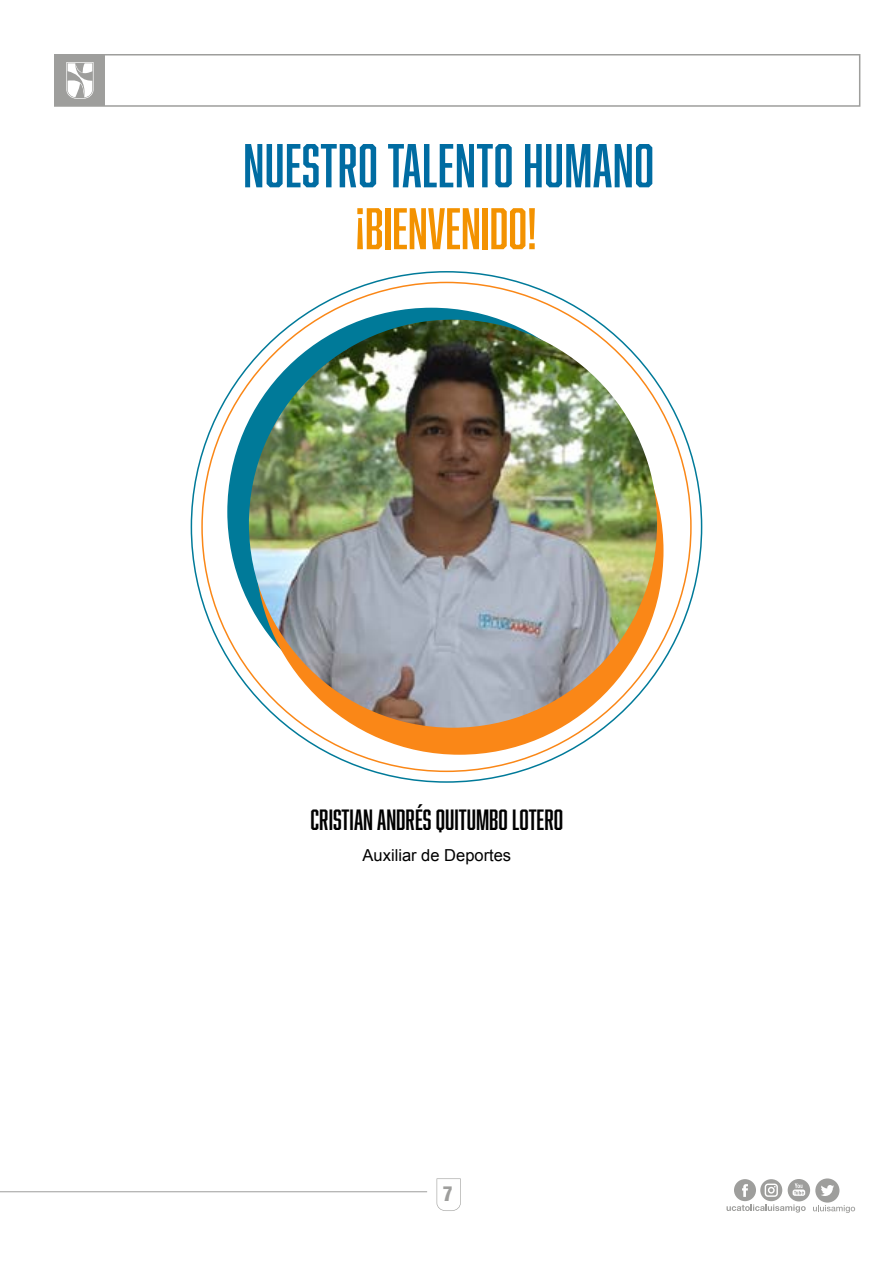
<style>
.page{position:relative;width:893px;height:1263px;background:#fff}
.page>*{position:absolute;margin:0;border:0;box-sizing:border-box;transform-origin:0 0}
.t1{font:57px "Abolition";letter-spacing:.01em;color:#006ca2}
.t2{font:54px "Abolition";color:#f39200}
.t3{font:27px "Abolition";color:#000}
.t4{font:700 21px "Helvetica Con BQ";color:#9e9e9c}
.t5{font:16.5px "Arial";color:#000}
</style>
<div class="page">
<svg style="left:726px;top:1178px;width:129px;height:35px"></svg>
<svg style="left:437px;top:1178px;width:24px;height:33px"></svg>
<div style="left:54px;top:54px;width:806px;height:53px;border:2px solid #9e9e9c"></div>
<div style="left:55px;top:55px;width:50px;height:51px;background:#9e9e9c"></div>
<svg style="left:66px;top:62px;width:28px;height:37px"></svg>
<hr style="left:0;top:1191px;width:427px;height:1px;background:#9e9e9c">
<div style="left:227px;top:308px;width:408px;height:408px;background:#007a99;border-radius:50%"></div>
<div style="left:255px;top:347px;width:408px;height:408px;background:#fa8717;border-radius:50%"></div>
<img style="left:249px;top:320px;width:408px;height:408px;border-radius:204px">
<h1 class="t1" style="left:243px;top:133px;width:412px">NUESTRO TALENTO HUMANO</h1>
<h2 class="t2" style="left:355px;top:197px;width:183px">¡BIENVENIDO!</h2>
<p class="t3" style="left:311px;top:804px;width:254px">CRISTIAN ANDRÉS QUITUMBO LOTERO</p>
<p class="t5" style="left:363px;top:844px;width:150px">Auxiliar de Deportes</p>
<p class="t4" style="left:443px;top:1182px;width:12px">7</p>
</div>
